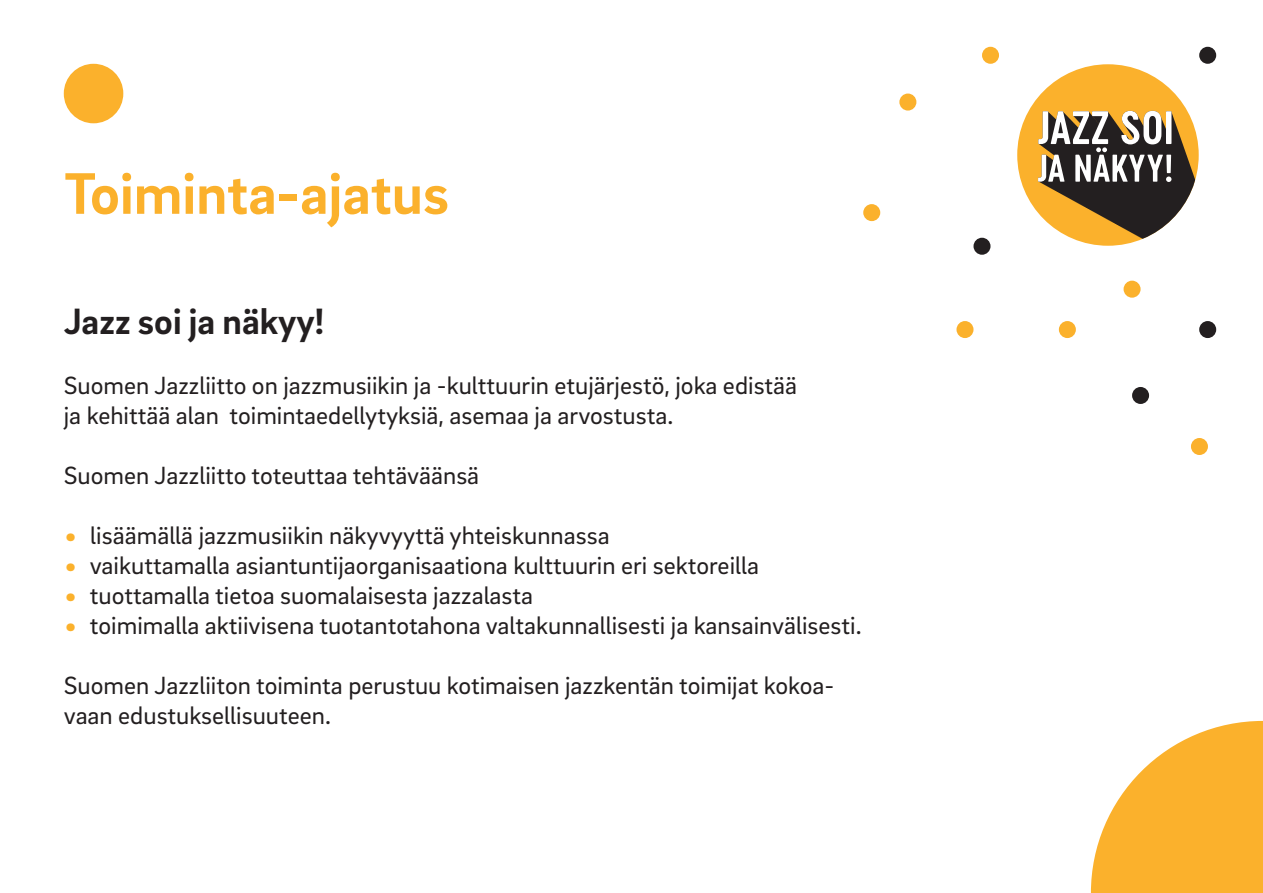
<style>
.page{position:relative;width:1263px;height:893px;background:#fff}
.page>*{position:absolute;margin:0;border:0;box-sizing:border-box;transform-origin:0 0}
.Rubrik_större{font:700 60px "Brix Sans";color:#fbb12c}
.Rubrik{font:700 37.5px "Brix Sans";color:#231f20}
.Bröd_större{font:25.5px/30px "Brix Sans";color:#231f20}
.s1{font-size:36px;color:#fbb12c}
</style>
<div class="page">
<div style="left:1017px;top:64px;width:182px;height:182px;background:#fbb12c;border-radius:50%"></div>
<svg style="left:1038px;top:111px;width:161px;height:135px"></svg>
<div style="left:64px;top:64px;width:59px;height:59px;background:#fbb12c;border-radius:50%"></div>
<div style="left:1132px;top:387px;width:17px;height:17px;background:#231f20;border-radius:50%"></div>
<div style="left:1199px;top:321px;width:17px;height:17px;background:#231f20;border-radius:50%"></div>
<div style="left:973px;top:238px;width:17px;height:17px;background:#231f20;border-radius:50%"></div>
<div style="left:1199px;top:47px;width:17px;height:17px;background:#231f20;border-radius:50%"></div>
<div style="left:863px;top:204px;width:17px;height:17px;background:#fbb12c;border-radius:50%"></div>
<div style="left:1123px;top:281px;width:17px;height:17px;background:#fbb12c;border-radius:50%"></div>
<div style="left:899px;top:94px;width:17px;height:17px;background:#fbb12c;border-radius:50%"></div>
<div style="left:982px;top:47px;width:17px;height:17px;background:#fbb12c;border-radius:50%"></div>
<div style="left:1059px;top:321px;width:17px;height:17px;background:#fbb12c;border-radius:50%"></div>
<div style="left:1191px;top:438px;width:17px;height:17px;background:#fbb12c;border-radius:50%"></div>
<div style="left:956px;top:321px;width:17px;height:17px;background:#fbb12c;border-radius:50%"></div>
<svg style="left:1091px;top:721px;width:172px;height:172px"></svg>
<p class="Rubrik_större" style="left:64px;top:154px;width:387px">Toiminta-ajatus</p>
<p class="Rubrik" style="left:64px;top:297px;width:262px">Jazz soi ja näkyy!</p>
<p class="Bröd_större" style="left:64px;top:369px;width:735px">Suomen Jazzliitto on jazzmusiikin ja -kulttuurin etujärjestö, joka edistää</p>
<p class="Bröd_större" style="left:64px;top:399px;width:611px">ja kehittää alan toimintaedellytyksiä, asemaa ja arvostusta.</p>
<p class="Bröd_större" style="left:64px;top:459px;width:417px">Suomen Jazzliitto toteuttaa tehtäväänsä</p>
<p class="Bröd_större" style="left:64px;top:519px;width:547px"><span class="s1">•</span> lisäämällä jazzmusiikin näkyvyyttä yhteiskunnassa</p>
<p class="Bröd_större" style="left:64px;top:549px;width:697px"><span class="s1">•</span> vaikuttamalla asiantuntijaorganisaationa kulttuurin eri sektoreilla</p>
<p class="Bröd_större" style="left:64px;top:579px;width:471px"><span class="s1">•</span> tuottamalla tietoa suomalaisesta jazzalasta</p>
<p class="Bröd_större" style="left:64px;top:609px;width:799px"><span class="s1">•</span> toimimalla aktiivisena tuotantotahona valtakunnallisesti ja kansainvälisesti.</p>
<p class="Bröd_större" style="left:64px;top:669px;width:772px">Suomen Jazzliiton toiminta perustuu kotimaisen jazzkentän toimijat kokoa&shy;vaan edustuksellisuuteen.</p>
</div>
